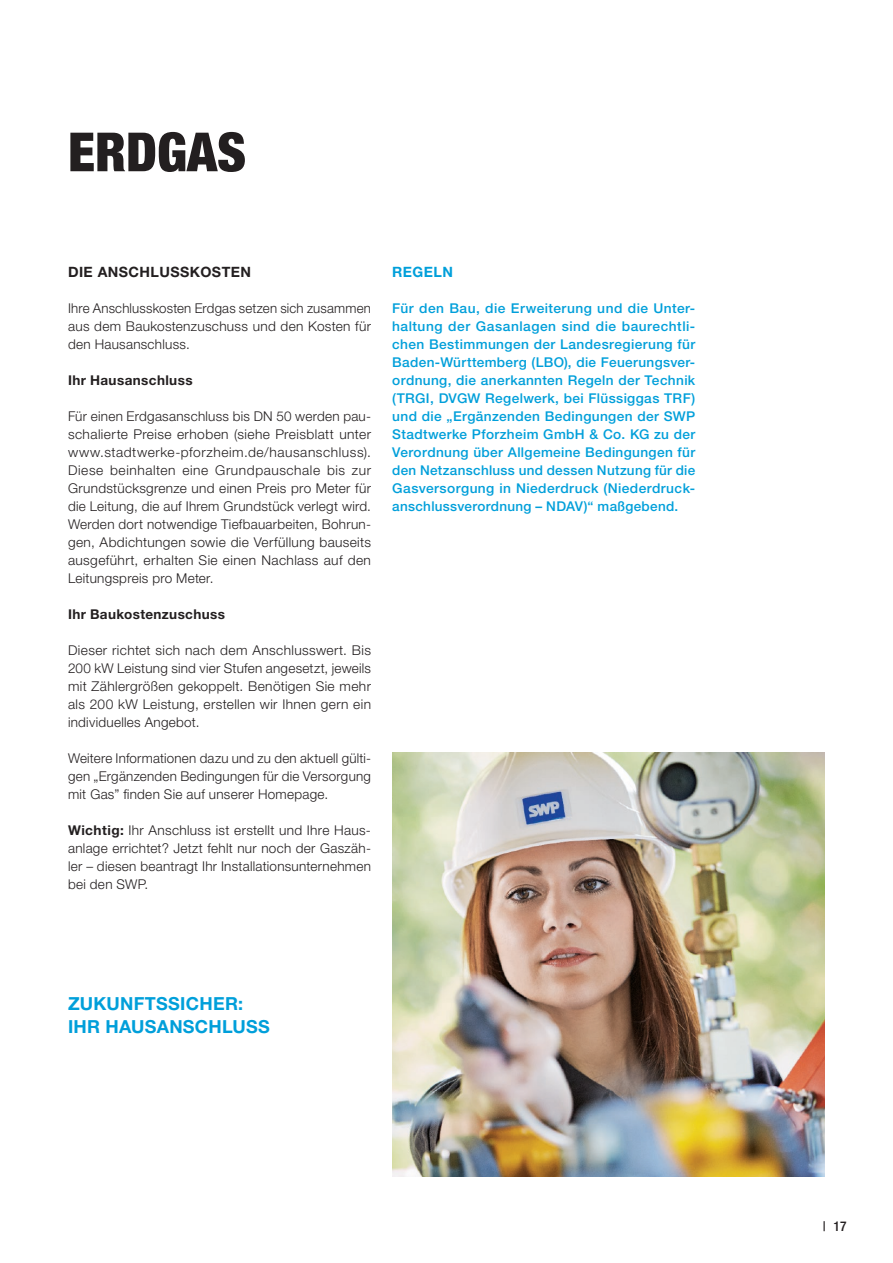
<style>
.page{position:relative;width:893px;height:1263px;background:#fff}
.page>*{position:absolute;margin:0;border:0;box-sizing:border-box;transform-origin:0 0}
.t1{font:900 condensed 54px "Helvetica Neue";color:#231f20}
.t2{font:700 18px/22.5px "Helvetica Neue LT";letter-spacing:.015em;color:#009fda}
.t3{font:700 14.25px "Helvetica Neue LT Pro";letter-spacing:.03em;color:#231f20}
.t4{font:700 14.25px "Helvetica Neue LT Pro";letter-spacing:.03em;color:#009fda}
.t5{font:300 13.5px/18px "Helvetica Neue LT Pro";letter-spacing:.02em;color:#231f20;text-align:justify}
.t6{font:500 13.5px/18px "Helvetica Neue LT";letter-spacing:.025em;color:#009fda;text-align:justify}
.t7{font:700 13.5px "Helvetica Neue LT Pro";letter-spacing:.03em;color:#231f20}
.t8{font:500 condensed 13.5px "Helvetica Neue";color:#231f20}
.s1{font-weight:700}
</style>
<div class="page">
<img style="left:392px;top:753px;width:433px;height:424px">
<h1 class="t1" style="left:68px;top:119px;width:180px">ERDGAS</h1>
<p class="t3" style="left:68px;top:263px;width:184px">DIE ANSCHLUSSKOSTEN</p>
<p class="t5" style="left:68px;top:298px;width:304px">Ihre Anschlusskosten Erdgas setzen sich zusammen aus dem Baukostenzuschuss und den Kosten für den Hausanschluss.</p>
<p class="t7" style="left:68px;top:371px;width:126px">Ihr Hausanschluss</p>
<p class="t5" style="left:68px;top:406px;width:304px">Für einen Erdgasanschluss bis DN 50 werden pau&shy;schalierte Preise erhoben (siehe Preisblatt unter www.stadtwerke-pforzheim.de/hausanschluss).<br>Diese beinhalten eine Grundpauschale bis zur Grundstücksgrenze und einen Preis pro Meter für die Leitung, die auf Ihrem Grundstück verlegt wird.<br>Werden dort notwendige Tiefbauarbeiten, Bohrun&shy;gen, Abdichtungen sowie die Verfüllung bauseits ausgeführt, erhalten Sie einen Nachlass auf den Leitungspreis pro Meter.</p>
<p class="t7" style="left:68px;top:605px;width:159px">Ihr Baukostenzuschuss</p>
<p class="t5" style="left:68px;top:640px;width:305px">Dieser richtet sich nach dem Anschlusswert. Bis 200 kW Leistung sind vier Stufen angesetzt, jeweils mit Zählergrößen gekoppelt. Benötigen Sie mehr als 200 kW Leistung, erstellen wir Ihnen gern ein individuelles Angebot.</p>
<p class="t5" style="left:68px;top:748px;width:304px">Weitere Informationen dazu und zu den aktuell gülti&shy;gen „Ergänzenden Bedingungen für die Versorgung mit Gas” finden Sie auf unserer Homepage.</p>
<p class="t5" style="left:68px;top:820px;width:304px"><span class="s1">Wichtig:</span> Ihr Anschluss ist erstellt und Ihre Haus&shy;anlage errichtet? Jetzt fehlt nur noch der Gaszäh&shy;ler – diesen beantragt Ihr Installationsunternehmen bei den SWP.</p>
<p class="t4" style="left:392px;top:263px;width:62px">REGELN</p>
<p class="t6" style="left:392px;top:299px;width:304px">Für den Bau, die Erweiterung und die Unter&shy;haltung der Gasanlagen sind die baurechtli&shy;chen Bestimmungen der Landesregierung für Baden-Württemberg (LBO), die Feuerungsver&shy;ordnung, die anerkannten Regeln der Technik (TRGI, DVGW Regelwerk, bei Flüssiggas TRF) und die „Ergänzenden Bedingungen der SWP Stadtwerke Pforzheim GmbH &amp; Co. KG zu der Verordnung über Allgemeine Bedingungen für den Netzanschluss und dessen Nutzung für die Gasversorgung in Niederdruck (Niederdruck&shy;anschlussverordnung – NDAV)“ maßgebend.</p>
<h2 class="t2" style="left:68px;top:992px;width:203px">ZUKUNFTSSICHER:<br>IHR HAUSANSCHLUSS</h2>
<p class="t8" style="left:823px;top:1218px;width:25px">| 17</p>
</div>
